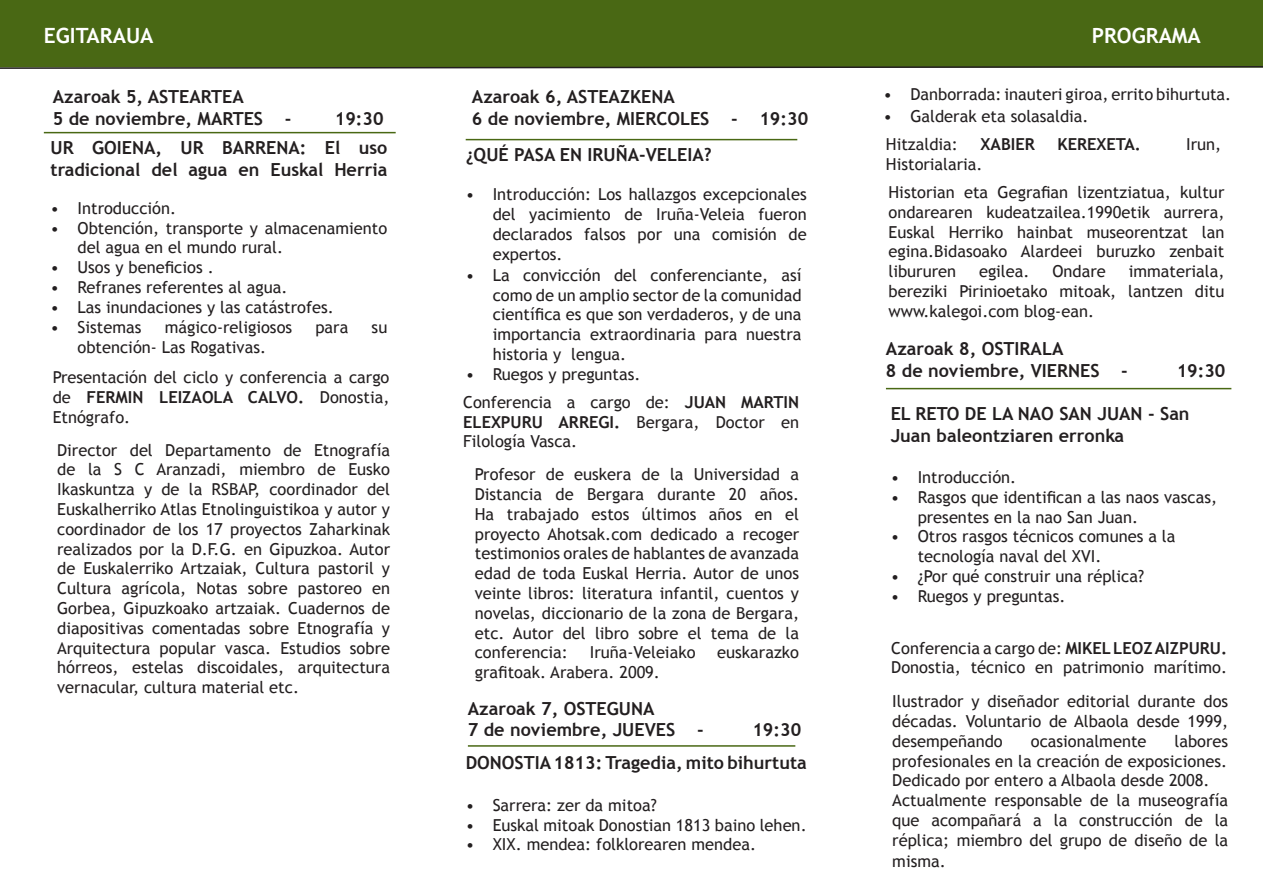
<style>
.page{position:relative;width:1263px;height:893px;background:#fff}
.page>*{position:absolute;margin:0;border:0;box-sizing:border-box;transform-origin:0 0}
.t1{font:700 21px "Trebuchet MS";color:#fff}
.t2{font:700 18px/21.6px "Trebuchet MS";color:#231f20}
.t3{font:16.5px/19.8px "Trebuchet MS";color:#231f20;text-align:justify}
.t4{font:700 16.5px "Trebuchet MS";color:#231f20}
.s1{font-weight:700}
</style>
<div class="page">
<div style="left:0;top:0;width:1263px;height:64px;background:#496814"></div>
<hr style="left:468px;top:745px;width:327px;height:2px;background:#496814">
<hr style="left:44px;top:132px;width:352px;height:1px;background:#496814">
<hr style="left:466px;top:139px;width:331px;height:1px;background:#496814">
<hr style="left:886px;top:388px;width:345px;height:1px;background:#496814">
<svg style="left:0;top:64px;width:1263px;height:5px;background:#59693b"></svg>
<p class="t1" style="left:44px;top:23px;width:111px">EGITARAUA</p>
<p class="t1" style="left:1092px;top:23px;width:111px">PROGRAMA</p>
<p class="t2" style="left:53px;top:86px;width:192px">Azaroak 5, ASTEARTEA</p>
<p class="t2" style="left:53px;top:108px;width:240px">5 de noviembre, MARTES -</p>
<p class="t2" style="left:335px;top:108px;width:50px">19:30</p>
<p class="t2" style="left:51px;top:137px;width:338px">UR GOIENA, UR BARRENA: El uso</p>
<p class="t2" style="left:51px;top:159px;width:338px">tradicional del agua en Euskal Herria</p>
<p class="t3" style="left:51px;top:198px;width:127px">• Introducción.</p>
<p class="t3" style="left:78px;top:218px;width:311px;text-indent:-27px">• Obtención, transporte y almacenamiento del agua en el mundo rural.</p>
<p class="t3" style="left:51px;top:258px;width:165px">• Usos y beneficios .</p>
<p class="t3" style="left:51px;top:278px;width:239px">• Refranes referentes al agua.</p>
<p class="t3" style="left:51px;top:297px;width:285px">• Las inundaciones y las catástrofes.</p>
<p class="t3" style="left:51px;top:317px;width:92px">• Sistemas</p>
<p class="t3" style="left:165px;top:317px;width:129px">mágico-religiosos</p>
<p class="t3" style="left:315px;top:317px;width:34px">para</p>
<p class="t3" style="left:372px;top:317px;width:17px">su</p>
<p class="t3" style="left:78px;top:337px;width:190px">obtención- Las Rogativas.</p>
<p class="t3" style="left:53px;top:368px;width:338px">Presentación del ciclo y conferencia a cargo de <span class="s1">FERMIN LEIZAOLA CALVO.</span> Donostia,</p>
<p class="t3" style="left:53px;top:407px;width:79px">Etnógrafo.</p>
<p class="t3" style="left:57px;top:440px;width:334px">Director del Departamento de Etnografía de la S C Aranzadi, miembro de Eusko Ikaskuntza y de la RSBAP, coordinador del Euskalherriko Atlas Etnolinguistikoa y autor y coordinador de los 17 proyectos Zaharkinak realizados por la D.F.G. en Gipuzkoa. Autor de Euskalerriko Artzaiak, Cultura pastoril y Cultura agrícola, Notas sobre pastoreo en Gorbea, Gipuzkoako artzaiak. Cuadernos de diapositivas comentadas sobre Etnografía y Arquitectura popular vasca. Estudios sobre hórreos, estelas discoidales, arquitectura vernacular, cultura material etc.</p>
<p class="t2" style="left:472px;top:86px;width:204px">Azaroak 6, ASTEAZKENA</p>
<p class="t2" style="left:472px;top:108px;width:338px">6 de noviembre, MIERCOLES - 19:30</p>
<p class="t2" style="left:466px;top:144px;width:247px">¿QUÉ PASA EN IRUÑA-VELEIA?</p>
<p class="t3" style="left:493px;top:185px;width:316px;text-indent:-27px">• Introducción: Los hallazgos excepcionales del yacimiento de Iruña-Veleia fueron declarados falsos por una comisión de expertos.</p>
<p class="t3" style="left:493px;top:265px;width:310px;text-indent:-27px">• La convicción del conferenciante, así como de un amplio sector de la comunidad científica es que son verdaderos, y de una importancia extraordinaria para nuestra historia y lengua.</p>
<p class="t3" style="left:466px;top:364px;width:176px">• Ruegos y preguntas.</p>
<p class="t3" style="left:463px;top:392px;width:337px">Conferencia a cargo de: <span class="s1">JUAN MARTIN</span></p>
<p class="t3" style="left:463px;top:412px;width:337px"><span class="s1">ELEXPURU ARREGI.</span> Bergara, Doctor en<br>Filología Vasca.</p>
<p class="t3" style="left:475px;top:465px;width:326px">Profesor de euskera de la Universidad a Distancia de Bergara durante 20 años.<br>Ha trabajado estos últimos años en el proyecto Ahotsak.com dedicado a recoger testimonios orales de hablantes de avanzada edad de toda Euskal Herria. Autor de unos veinte libros: literatura infantil, cuentos y novelas, diccionario de la zona de Bergara, etc. Autor del libro sobre el tema de la conferencia:</p>
<p class="t3" style="left:590px;top:643px;width:107px">Iruña-Veleiako</p>
<p class="t3" style="left:717px;top:643px;width:83px">euskarazko</p>
<p class="t3" style="left:475px;top:663px;width:187px">grafitoak. Arabera. 2009.</p>
<p class="t2" style="left:468px;top:697px;width:188px">Azaroak 7, OSTEGUNA</p>
<p class="t2" style="left:468px;top:719px;width:237px">7 de noviembre, JUEVES -</p>
<p class="t2" style="left:752px;top:719px;width:50px">19:30</p>
<p class="t2" style="left:466px;top:752px;width:343px">DONOSTIA 1813: Tragedia, mito bihurtuta</p>
<p class="t3" style="left:466px;top:795px;width:193px">• Sarrera: zer da mitoa?</p>
<p class="t3" style="left:466px;top:815px;width:342px">• Euskal mitoak Donostian 1813 baino lehen.</p>
<p class="t3" style="left:466px;top:835px;width:292px">• XIX. mendea: folklorearen mendea.</p>
<p class="t3" style="left:883px;top:84px;width:349px">• Danborrada: inauteri giroa, errito bihurtuta.</p>
<p class="t3" style="left:883px;top:106px;width:207px">• Galderak eta solasaldia.</p>
<p class="t3" style="left:886px;top:135px;width:74px">Hitzaldia:</p>
<p class="t4" style="left:981px;top:134px;width:56px">XABIER</p>
<p class="t4" style="left:1057px;top:134px;width:85px">KEREXETA.</p>
<p class="t3" style="left:1186px;top:135px;width:37px">Irun,</p>
<p class="t3" style="left:886px;top:154px;width:98px">Historialaria.</p>
<p class="t3" style="left:888px;top:183px;width:337px">Historian eta Gegrafian lizentziatua, kultur ondarearen kudeatzailea.1990etik aurrera, Euskal Herriko hainbat museorentzat lan egina.Bidasoako Alardeei buruzko zenbait libururen</p>
<p class="t3" style="left:888px;top:262px;width:337px;text-indent:240px">immateriala, bereziki Pirinioetako mitoak, lantzen ditu www.kalegoi.com blog-ean.</p>
<p class="t3" style="left:979px;top:262px;width:52px">egilea.</p>
<p class="t3" style="left:1052px;top:262px;width:55px">Ondare</p>
<p class="t2" style="left:886px;top:338px;width:179px">Azaroak 8, OSTIRALA</p>
<p class="t2" style="left:886px;top:360px;width:243px">8 de noviembre, VIERNES -</p>
<p class="t2" style="left:1177px;top:360px;width:50px">19:30</p>
<p class="t2" style="left:891px;top:403px;width:300px">EL RETO DE LA NAO SAN JUAN - San<br>Juan baleontziaren erronka</p>
<p class="t3" style="left:891px;top:467px;width:127px">• Introducción.</p>
<p class="t3" style="left:918px;top:487px;width:301px;text-indent:-27px">• Rasgos que identifican a las naos vascas, presentes en la nao San Juan.</p>
<p class="t3" style="left:918px;top:527px;width:259px;text-indent:-27px">• Otros rasgos técnicos comunes a la tecnología naval del XVI.</p>
<p class="t3" style="left:891px;top:566px;width:255px">• ¿Por qué construir una réplica?</p>
<p class="t3" style="left:891px;top:586px;width:176px">• Ruegos y preguntas.</p>
<p class="t3" style="left:891px;top:638px;width:337px">Conferencia a cargo de: <span class="s1">MIKEL LEOZ AIZPURU.<br></span>Donostia, técnico en patrimonio marítimo.</p>
<p class="t3" style="left:892px;top:692px;width:337px">Ilustrador y diseñador editorial durante dos décadas. Voluntario de Albaola desde 1999, desempeñando</p>
<p class="t3" style="left:892px;top:731px;width:337px;text-align:right">labores<br>profesionales en la creación de exposiciones.</p>
<p class="t3" style="left:892px;top:771px;width:319px">Dedicado por entero a Albaola desde 2008.</p>
<p class="t3" style="left:892px;top:791px;width:337px">Actualmente responsable de la museografía que acompañará a la construcción de la réplica; miembro del grupo de diseño de la</p>
<p class="t3" style="left:892px;top:852px;width:55px">misma.</p>
<p class="t3" style="left:1031px;top:731px;width:117px">ocasionalmente</p>
</div>
